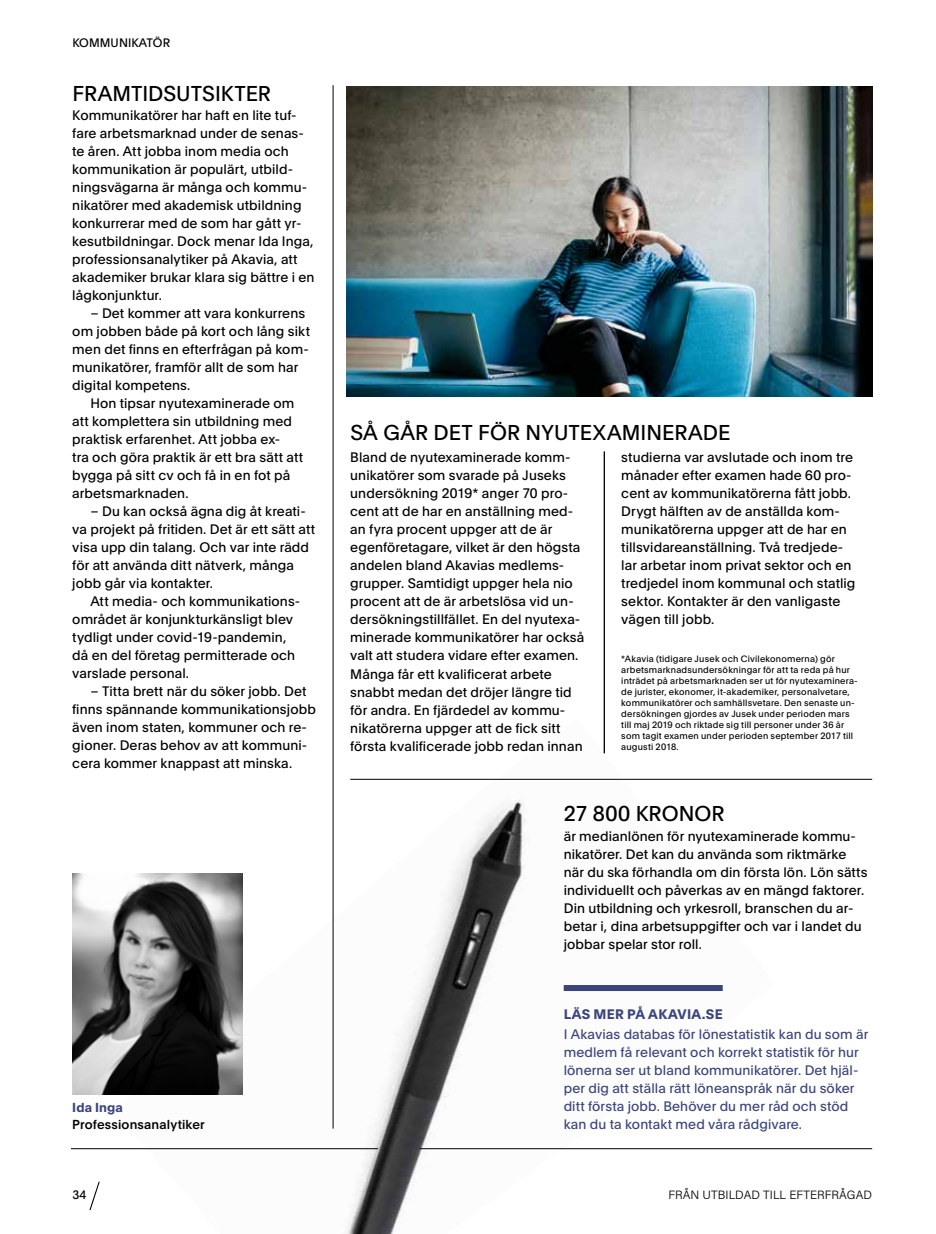
<style>
.page{position:relative;width:936px;height:1234px;background:#fff}
.page>*{position:absolute;margin:0;border:0;box-sizing:border-box;transform-origin:0 0}
.t1{font:21px "Plain";color:#000}
.t2{font:13.5px/18px "Plain";letter-spacing:.01em;color:#000}
.t3{font:13.5px/18px "Plain";letter-spacing:.01em;color:#3b457c}
.t4{font:700 13.5px "Plain";letter-spacing:.02em;color:#3b457c}
.t5{font:500 12.75px "Plain";letter-spacing:.01em;color:#000}
.t6{font:700 12.75px "Plain";letter-spacing:.015em;color:#3b457c}
.t7{font:300 12px "Acumin Pro";color:#000}
.t8{font:12px "Plain";letter-spacing:.01em;color:#000}
.t9{font:9px/10.9px "Plain";letter-spacing:.02em;color:#000}
</style>
<div class="page">
<img style="left:114px;top:718px;width:660px;height:515px">
<hr style="left:604px;top:451px;width:1px;height:302px;background:#000">
<hr style="left:333px;top:85px;width:1px;height:1043px;background:#000">
<hr style="left:71px;top:1148px;width:307px;height:1px;background:#000">
<hr style="left:419px;top:1148px;width:453px;height:1px;background:#000">
<div style="left:563px;top:984px;width:159px;height:6px;background:#3b457c"></div>
<img style="left:347px;top:86px;width:525px;height:310px">
<hr style="left:350px;top:778px;width:522px;height:1px;background:#000">
<img style="left:72px;top:873px;width:170px;height:221px">
<svg style="left:89px;top:1181px;width:11px;height:28px"></svg>
<p class="t8" style="left:72px;top:34px;width:99px">KOMMUNIKATÖR</p>
<h1 class="t1" style="left:72px;top:78px;width:200px">FRAMTIDSUTSIKTER</h1>
<p class="t2" style="left:72px;top:106px;width:244px">Kommunikatörer har haft en lite tuf&shy;fare arbetsmarknad under de senas&shy;te åren. Att jobba inom media och kommunikation är populärt, utbild&shy;ningsvägarna är många och kommu&shy;nikatörer med akademisk utbildning konkurrerar med de som har gått yr&shy;kesutbildningar. Dock menar Ida Inga, professionsanalytiker på Akavia, att akademiker brukar klara sig bättre i en lågkonjunktur.</p>
<p class="t2" style="left:72px;top:304px;width:239px;text-indent:18px">– Det kommer att vara konkurrens om jobben både på kort och lång sikt men det finns en efterfrågan på kom&shy;munikatörer, framför allt de som har digital kompetens.</p>
<p class="t2" style="left:72px;top:394px;width:232px;text-indent:18px">Hon tipsar nyutexaminerade om att komplettera sin utbildning med praktisk erfarenhet. Att jobba ex-<br>tra och göra praktik är ett bra sätt att bygga på sitt cv och få in en fot på arbetsmarknaden.</p>
<p class="t2" style="left:72px;top:502px;width:244px;text-indent:18px">– Du kan också ägna dig åt kreati&shy;va projekt på fritiden. Det är ett sätt att visa upp din talang. Och var inte rädd för att använda ditt nätverk, många jobb går via kontakter.</p>
<p class="t2" style="left:72px;top:591px;width:229px;text-indent:18px">Att media- och kommunikations&shy;området är konjunkturkänsligt blev tydligt under covid-19-pandemin, då en del företag permitterade och varslade personal.</p>
<p class="t2" style="left:72px;top:681px;width:245px;text-indent:18px">– Titta brett när du söker jobb. Det finns spännande kommunikationsjobb även inom staten, kommuner och re&shy;gioner. Deras behov av att kommuni&shy;cera kommer knappast att minska.</p>
<p class="t6" style="left:72px;top:1098px;width:52px">Ida Inga</p>
<p class="t5" style="left:72px;top:1114px;width:134px">Professionsanalytiker</p>
<h1 class="t1" style="left:350px;top:417px;width:381px">SÅ GÅR DET FÖR NYUTEXAMINERADE</h1>
<p class="t2" style="left:350px;top:448px;width:235px">Bland de nyutexaminerade komm&shy;unikatörer som svarade på Juseks undersökning 2019* anger 70 pro&shy;cent att de har en anställning med&shy;an fyra procent uppger att de är egenföretagare, vilket är den högsta andelen bland Akavias medlems&shy;grupper. Samtidigt uppger hela nio procent att de är arbetslösa vid un&shy;dersökningstillfället. En del nyutexa&shy;minerade kommunikatörer har också valt att studera vidare efter examen.<br>Många får ett kvalificerat arbete snabbt medan det dröjer längre tid för andra. En fjärdedel av kommu&shy;nikatörerna uppger att de fick sitt första kvalificerade jobb redan innan</p>
<p class="t2" style="left:621px;top:448px;width:236px">studierna var avslutade och inom tre månader efter examen hade 60 pro&shy;cent av kommunikatörerna fått jobb.<br>Drygt hälften av de anställda kom&shy;munikatörerna uppger att de har en tillsvidareanställning. Två tredjede&shy;lar arbetar inom privat sektor och en tredjedel inom kommunal och statlig sektor. Kontakter är den vanligaste vägen till jobb.</p>
<p class="t9" style="left:621px;top:653px;width:238px">*Akavia (tidigare Jusek och Civilekonomerna) gör arbetsmarknadsundersökningar för att ta reda på hur inträdet på arbetsmarknaden ser ut för nyutexaminera&shy;de jurister, ekonomer, it-akademiker, personalvetare, kommunikatörer och samhällsvetare. Den senaste un&shy;dersökningen gjordes av Jusek under perioden mars till maj 2019 och riktade sig till personer under 36 år som tagit examen under perioden september 2017 till augusti 2018.</p>
<h1 class="t1" style="left:563px;top:798px;width:162px">27 800 KRONOR</h1>
<p class="t2" style="left:563px;top:826px;width:305px">är medianlönen för nyutexaminerade kommu&shy;nikatörer. Det kan du använda som riktmärke när du ska förhandla om din första lön. Lön sätts individuellt och påverkas av en mängd faktorer.<br>Din utbildning och yrkesroll, branschen du ar&shy;betar i, dina arbetsuppgifter och var i landet du jobbar spelar stor roll.</p>
<p class="t4" style="left:563px;top:1004px;width:160px">LÄS MER PÅ AKAVIA.SE</p>
<p class="t3" style="left:563px;top:1024px;width:306px">I Akavias databas för lönestatistik kan du som är medlem få relevant och korrekt statistik för hur lönerna ser ut bland kommunikatörer. Det hjäl&shy;per dig att ställa rätt löneanspråk när du söker ditt första jobb. Behöver du mer råd och stöd kan du ta kontakt med våra rådgivare.</p>
<p class="t8" style="left:72px;top:1185px;width:15px">34</p>
<p class="t7" style="left:668px;top:1186px;width:205px">FRÅN UTBILDAD TILL EFTERFRÅGAD</p>
</div>
